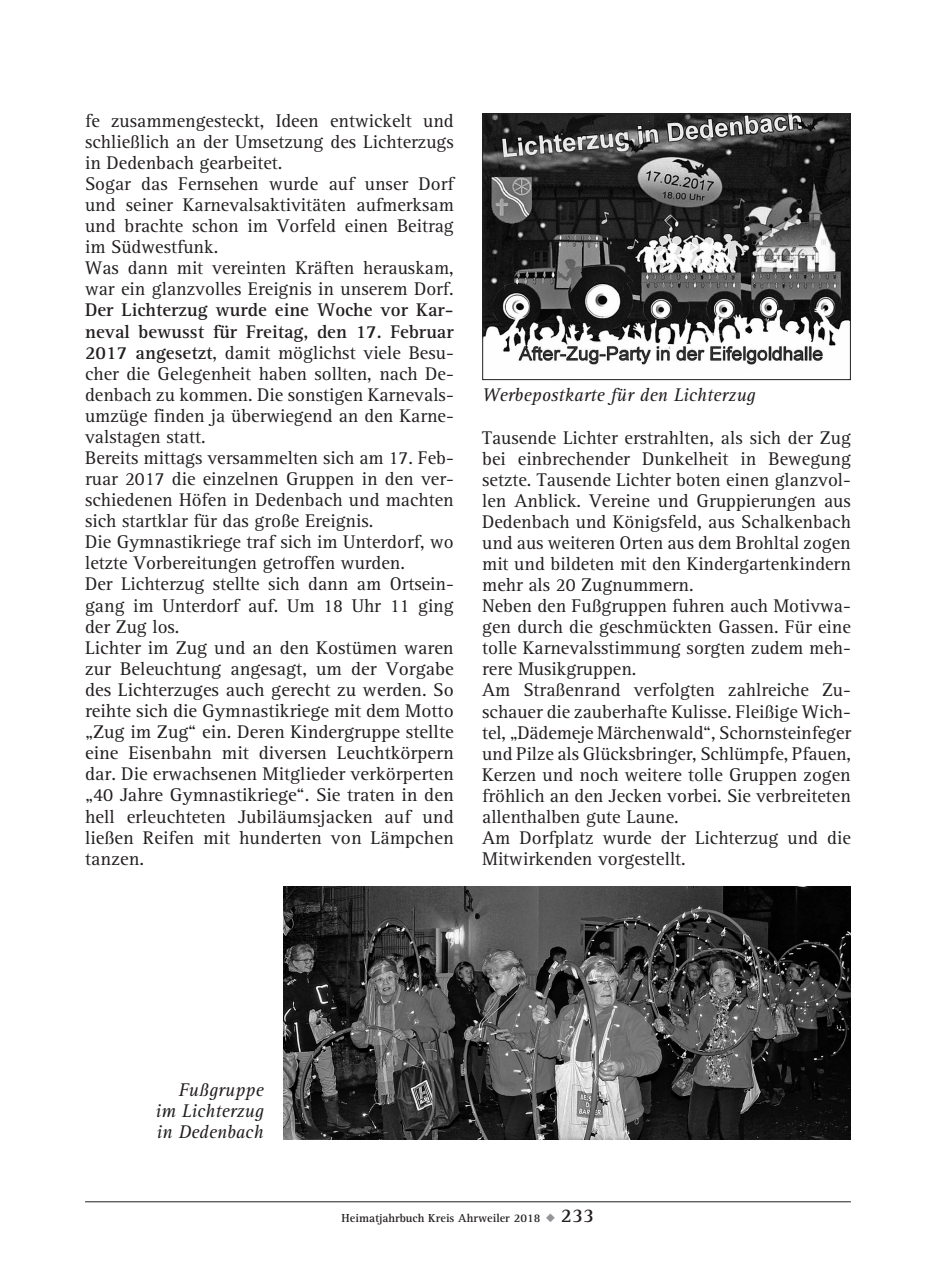
<style>
.page{position:relative;width:936px;height:1276px;background:#fff}
.page>*{position:absolute;margin:0;border:0;box-sizing:border-box;transform-origin:0 0}
.t1{font:19px/21px "AT Rotis Serif";color:#231f20}
.t2{font:italic 19px/21px "AT Rotis Serif";color:#231f20;text-align:justify}
.t3{font:700 12px "AT Rotis Serif";color:#231f20}
.s1{font-weight:700}
.s2{color:#939598}
.s3{font-size:20px}
</style>
<div class="page">
<hr style="left:85px;top:1201px;width:765px;height:1px;background:#231f20">
<img style="left:283px;top:886px;width:567px;height:253px">
<img style="left:484px;top:115px;width:364px;height:250px">
<div style="left:482px;top:113px;width:368px;height:267px;border:1px solid #231f20"></div>
<p class="t1" style="left:85px;top:111px;width:370px">fe zusammengesteckt, Ideen entwickelt und schließlich an der Umsetzung des Lichterzugs in Dedenbach gearbeitet.<br>Sogar das Fernsehen wurde auf unser Dorf und seiner Karnevalsaktivitäten aufmerksam und brachte schon im Vorfeld einen Beitrag im Südwestfunk.<br>Was dann mit vereinten Kräften herauskam, war ein glanzvolles Ereignis in unserem Dorf.</p>
<p class="t1" style="left:85px;top:300px;width:370px"><span class="s1">Der Lichterzug wurde eine Woche vor Kar&shy;neval bewusst für Freitag, den 17. Februar 2017 angesetzt</span>, damit möglichst viele Besu&shy;cher die Gelegenheit haben sollten, nach De&shy;denbach zu kommen. Die sonstigen Karnevals&shy;umzüge finden ja überwiegend an den Karne&shy;valstagen statt.<br>Bereits mittags versammelten sich am 17. Feb&shy;ruar 2017 die einzelnen Gruppen in den ver&shy;schiedenen Höfen in Dedenbach und machten sich startklar für das große Ereignis.<br>Die Gymnastikriege traf sich im Unterdorf, wo letzte Vorbereitungen getroffen wurden.<br>Der Lichterzug stellte sich dann am Ortsein&shy;gang im Unterdorf auf. Um 18 Uhr 11 ging der Zug los.<br>Lichter im Zug und an den Kostümen waren zur Beleuchtung angesagt, um der Vorgabe des Lichterzuges auch gerecht zu werden. So reihte sich die Gymnastikriege mit dem Motto „Zug im Zug“ ein. Deren Kindergruppe stellte eine Eisenbahn mit diversen Leuchtkörpern dar. Die erwachsenen Mitglieder verkörperten „40 Jahre Gymnastikriege“. Sie traten in den hell erleuchteten Jubiläumsjacken auf und ließen Reifen mit hunderten von Lämpchen tanzen.</p>
<p class="t2" style="left:482px;top:384px;width:275px">Werbepostkarte für den Lichterzug</p>
<p class="t1" style="left:482px;top:427px;width:370px">Tausende Lichter erstrahlten, als sich der Zug bei einbrechender Dunkelheit in Bewegung setzte. Tausende Lichter boten einen glanzvol&shy;len Anblick. Vereine und Gruppierungen aus Dedenbach und Königsfeld, aus Schalkenbach und aus weiteren Orten aus dem Brohltal zogen mit und bildeten mit den Kindergartenkindern mehr als 20 Zugnummern.<br>Neben den Fußgruppen fuhren auch Motivwa&shy;gen durch die geschmückten Gassen. Für eine tolle Karnevalsstimmung sorgten zudem meh&shy;rere Musikgruppen.<br>Am Straßenrand verfolgten zahlreiche Zu&shy;schauer die zauberhafte Kulisse. Fleißige Wich&shy;tel, „Dädemeje Märchenwald“, Schornsteinfeger und Pilze als Glücksbringer, Schlümpfe, Pfauen, Kerzen und noch weitere tolle Gruppen zogen fröhlich an den Jecken vorbei. Sie verbreiteten allenthalben gute Laune.<br>Am Dorfplatz wurde der Lichterzug und die Mitwirkenden vorgestellt.</p>
<p class="t2" style="left:155px;top:1080px;width:110px;text-indent:23px">Fußgruppe im Lichterzug in Dedenbach</p>
<p class="t3" style="left:341px;top:1210px;width:254px">Heimatjahrbuch Kreis Ahrweiler 2018 <span class="s2">◆</span> <span class="s3">233</span></p>
</div>
